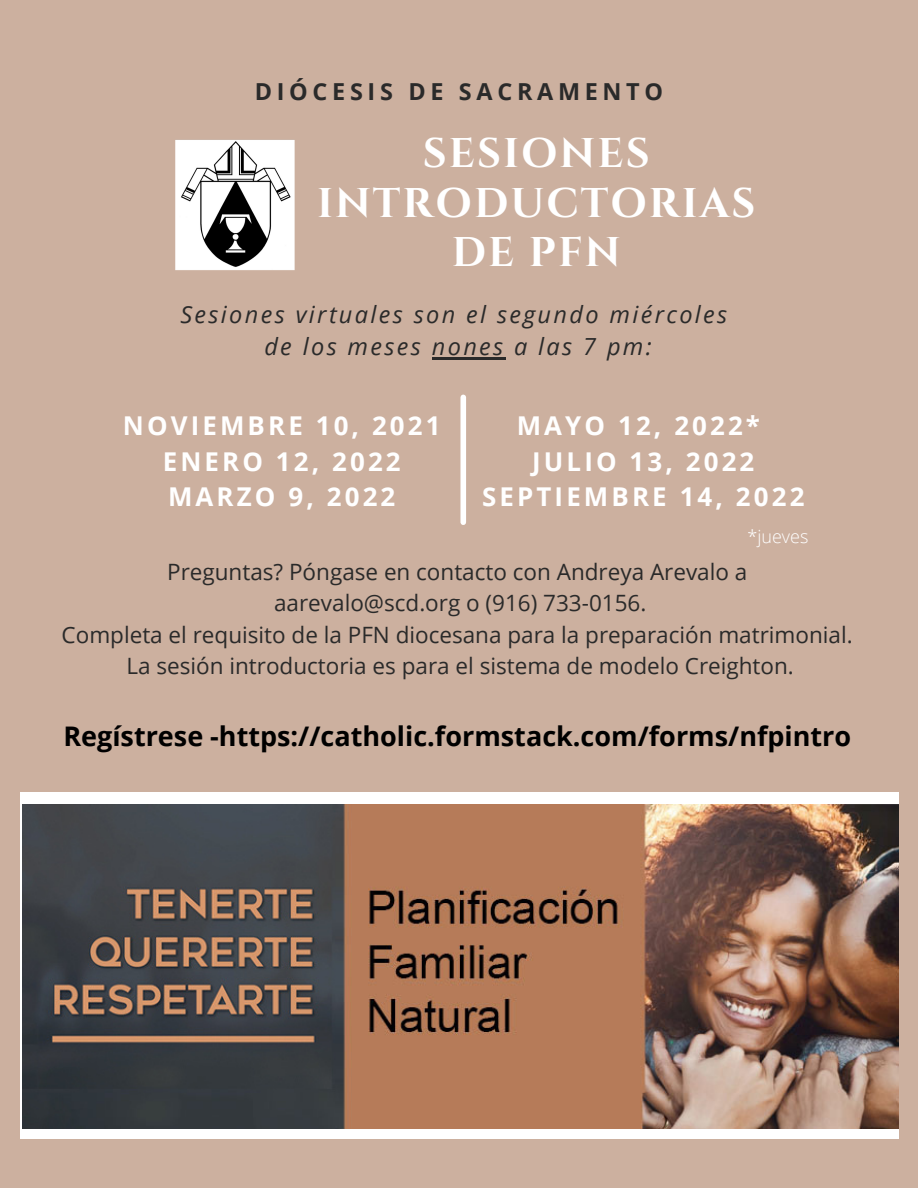
<style>
.page{position:relative;width:918px;height:1188px;background:#ccb09f}
.page>*{position:absolute;margin:0;border:0;box-sizing:border-box;transform-origin:0 0}
.t1{font:700 41.4px/49.5px "Cinzel";letter-spacing:.05em;color:#fff;text-align:center}
.t2{font:700 27px "Open Sans";color:#000}
.t3{font:700 25.95px "Open Sans";letter-spacing:.12em;color:#fff}
.t4{font:italic 23.55px "Open Sans";letter-spacing:.1em;color:#2a2a2a}
.t5{font:700 23.4px "Open Sans";letter-spacing:.2em;color:#2a2a2a}
.t6{font:22.5px "Open Sans";color:#2a2a2a}
.t7{font:300 18px "Open Sans";color:#fff}
</style>
<div class="page">
<div style="left:20px;top:793px;width:878px;height:346px;background:#fff"></div>
<img style="left:175px;top:140px;width:119px;height:131px">
<img style="left:23px;top:804px;width:875px;height:324px">
<hr style="left:432px;top:358px;width:74px;height:2px;background:#2a2a2a">
<div style="left:460px;top:397px;width:6px;height:125px;background:#fff"></div>
<p class="t5" style="left:255px;top:75px;width:410px">DIÓCESIS DE SACRAMENTO</p>
<p class="t1" style="left:317px;top:130px;width:440px">SESIONES<br>INTRODUCTORIAS<br>DE PFN</p>
<p class="t4" style="left:180px;top:297px;width:548px">Sesiones virtuales son el segundo miércoles</p>
<p class="t4" style="left:264px;top:330px;width:389px">de los meses nones a las 7 pm:</p>
<p class="t3" style="left:123px;top:408px;width:319px">NOVIEMBRE 10, 2021</p>
<p class="t3" style="left:163px;top:443px;width:239px">ENERO 12, 2022</p>
<p class="t3" style="left:168px;top:478px;width:229px">MARZO 9, 2022</p>
<p class="t3" style="left:517px;top:408px;width:245px">MAYO 12, 2022*</p>
<p class="t3" style="left:532px;top:443px;width:224px">JULIO 13, 2022</p>
<p class="t3" style="left:482px;top:478px;width:324px">SEPTIEMBRE 14, 2022</p>
<p class="t7" style="left:747px;top:524px;width:62px">*jueves</p>
<p class="t6" style="left:167px;top:556px;width:582px">Preguntas? Póngase en contacto con Andreya Arevalo a</p>
<p class="t6" style="left:274px;top:587px;width:374px">aarevalo@scd.org o (916) 733-0156.</p>
<p class="t6" style="left:62px;top:619px;width:793px">Completa el requisito de la PFN diocesana para la preparación matrimonial.</p>
<p class="t6" style="left:126px;top:650px;width:669px">La sesión introductoria es para el sistema de modelo Creighton.</p>
<p class="t2" style="left:63px;top:717px;width:789px">Regístrese -https://catholic.formstack.com/forms/nfpintro</p>
</div>
